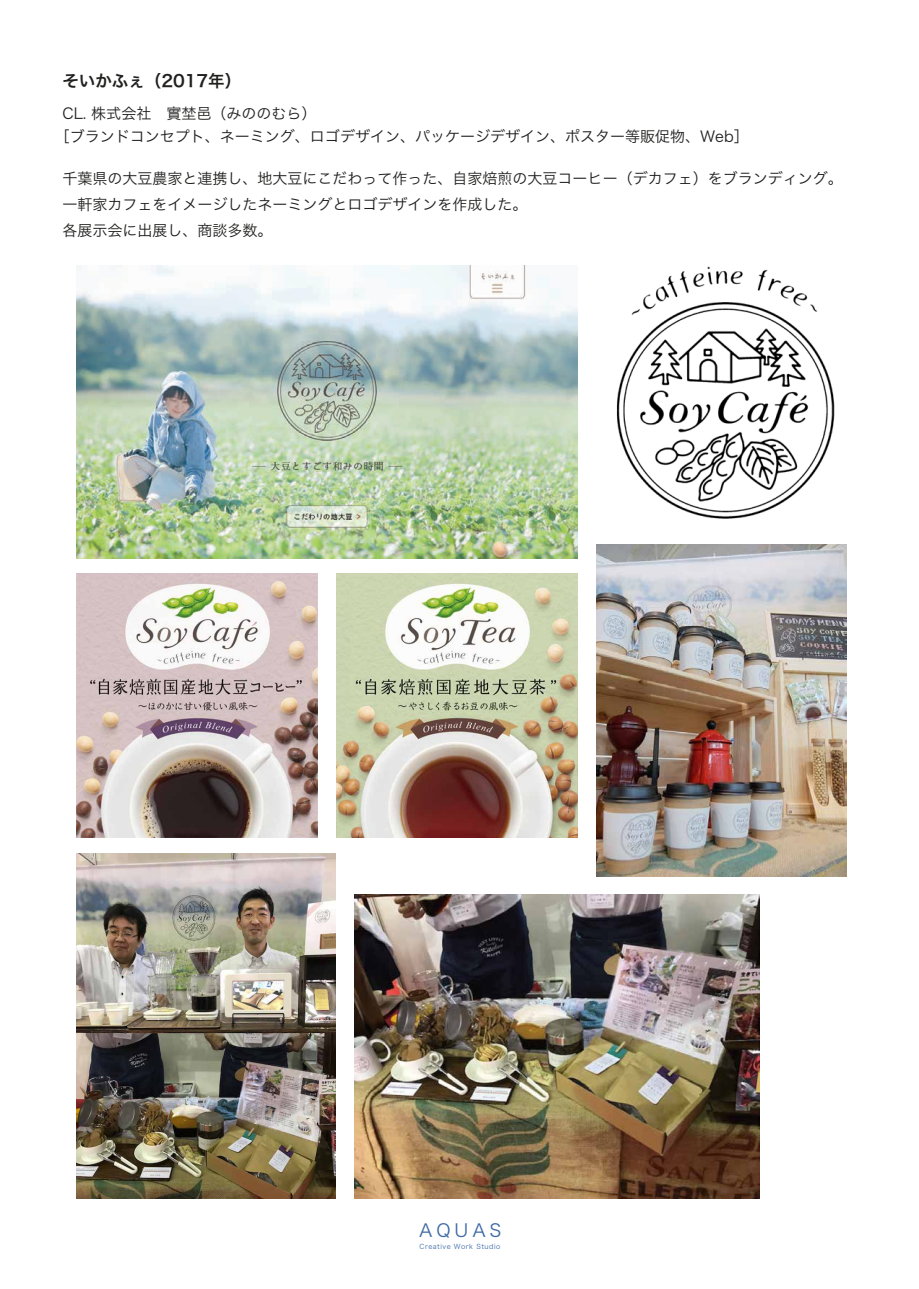
<style>
.page{position:relative;width:919px;height:1289px;background:#fff}
.page>*{position:absolute;margin:0;border:0;box-sizing:border-box;transform-origin:0 0}
.t1{font:17.85px "Hira Kaku Pro W3";letter-spacing:.22em;color:#3c69a5}
.t2{font:16.5px "Hira Kaku Pro N W6";color:#21201f}
.t3{font:15px/26.2px "Hira Kaku Pro N W3";color:#21201f}
.t4{font:6.75px "Hira Kaku Pro W3";letter-spacing:.075em;color:#3c69a5}
</style>
<div class="page">
<img style="left:77px;top:573px;width:240px;height:264px">
<img style="left:337px;top:573px;width:240px;height:264px">
<img style="left:77px;top:266px;width:500px;height:292px">
<img style="left:77px;top:853px;width:258px;height:345px">
<img style="left:354px;top:894px;width:405px;height:304px">
<img style="left:596px;top:544px;width:250px;height:332px">
<img style="left:616px;top:266px;width:219px;height:253px">
<p class="t2" style="left:62px;top:66px;width:180px">そいかふぇ（2017年）</p>
<p class="t3" style="left:55px;top:101px;width:695px;line-height:22.5px;text-indent:8px">CL. 株式会社　實埜邑（みののむら）<br>［ブランドコンセプト、ネーミング、ロゴデザイン、パッケージデザイン、ポスター等販促物、Web］</p>
<p class="t3" style="left:62px;top:164px;width:781px">千葉県の大豆農家と連携し、地大豆にこだわって作った、自家焙煎の大豆コーヒー（デカフェ）をブランディング。一軒家カフェをイメージしたネーミングとロゴデザインを作成した。<br>各展示会に出展し、商談多数。</p>
<p class="t1" style="left:419px;top:1214px;width:84px">AQUAS</p>
<p class="t4" style="left:419px;top:1240px;width:82px">Creative Work Studio</p>
</div>
